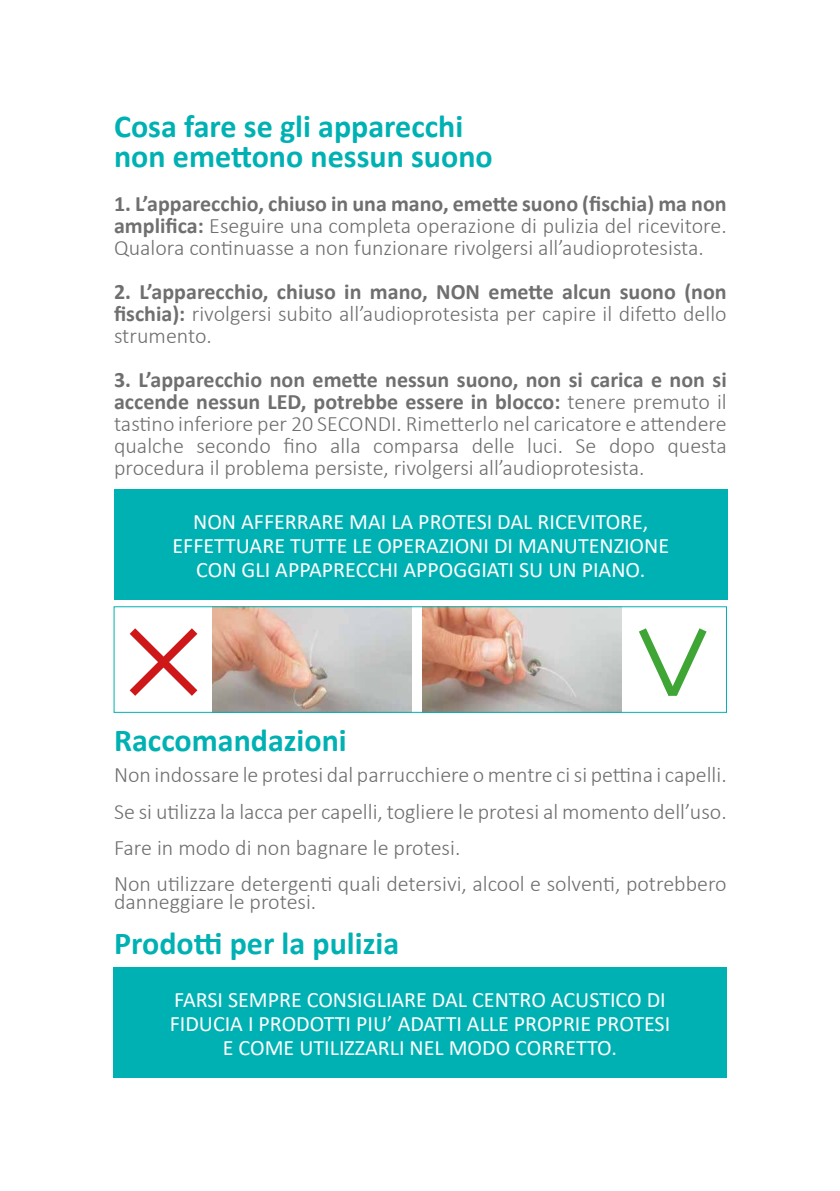
<style>
.page{position:relative;width:840px;height:1191px;background:#fff}
.page>*{position:absolute;margin:0;border:0;box-sizing:border-box;transform-origin:0 0}
.t1{font:700 32px/30px "Calibri";color:#00b1b3}
.t2{font:300 22px/22px "Calibri";color:#706f6f;text-align:justify}
.t3{font:22px/24px "Calibri";color:#fff;text-align:center}
.s1{font-weight:700}
</style>
<div class="page">
<div style="left:114px;top:489px;width:613px;height:111px;background:#00b1b3"></div>
<img style="left:212px;top:608px;width:199px;height:103px">
<img style="left:422px;top:608px;width:199px;height:103px">
<div style="left:113px;top:606px;width:613px;height:107px;border:1px solid #00b1b3"></div>
<svg style="left:129px;top:628px;width:69px;height:68px"></svg>
<svg style="left:639px;top:628px;width:68px;height:68px"></svg>
<div style="left:113px;top:967px;width:613px;height:110px;background:#00b1b3"></div>
<h1 class="t1" style="left:114px;top:111px;width:380px">Cosa fare se gli apparecchi non emettono nessun suono</h1>
<p class="t2" style="left:114px;top:193px;width:613px"><span class="s1">1. L’apparecchio, chiuso in una mano, emette suono (fischia) ma non amplifica:</span> Eseguire una completa operazione di pulizia del ricevitore.<br>Qualora continuasse a non funzionare rivolgersi all’audioprotesista.</p>
<p class="t2" style="left:114px;top:281px;width:613px"><span class="s1">2. L’apparecchio, chiuso in mano, NON emette alcun suono (non fischia):</span> rivolgersi subito all’audioprotesista per capire il difetto dello strumento.</p>
<p class="t2" style="left:114px;top:369px;width:613px"><span class="s1">3. L’apparecchio non emette nessun suono, non si carica e non si accende nessun LED, potrebbe essere in blocco:</span> tenere premuto il tastino inferiore per 20 SECONDI. Rimetterlo nel caricatore e attendere qualche secondo fino alla comparsa delle luci. Se dopo questa procedura il problema persiste, rivolgersi all’audioprotesista.</p>
<p class="t3" style="left:172px;top:509px;width:498px">NON AFFERRARE MAI LA PROTESI DAL RICEVITORE,<br>EFFETTUARE TUTTE LE OPERAZIONI DI MANUTENZIONE<br>CON GLI APPAPRECCHI APPOGGIATI SU UN PIANO.</p>
<h1 class="t1" style="left:114px;top:725px;width:234px">Raccomandazioni</h1>
<p class="t2" style="left:114px;top:757px;width:614px;line-height:36px;text-align:left">Non indossare le protesi dal parrucchiere o mentre ci si pettina i capelli.<br>Se si utilizza la lacca per capelli, togliere le protesi al momento dell’uso.<br>Fare in modo di non bagnare le protesi.<br>Non utilizzare detergenti quali detersivi, alcool e solventi, potrebbero</p>
<p class="t2" style="left:114px;top:890px;width:204px">danneggiare le protesi.</p>
<h1 class="t1" style="left:114px;top:928px;width:286px">Prodotti per la pulizia</h1>
<p class="t3" style="left:170px;top:986px;width:502px">FARSI SEMPRE CONSIGLIARE DAL CENTRO ACUSTICO DI<br>FIDUCIA I PRODOTTI PIU’ ADATTI ALLE PROPRIE PROTESI<br>E COME UTILIZZARLI NEL MODO CORRETTO.</p>
</div>
